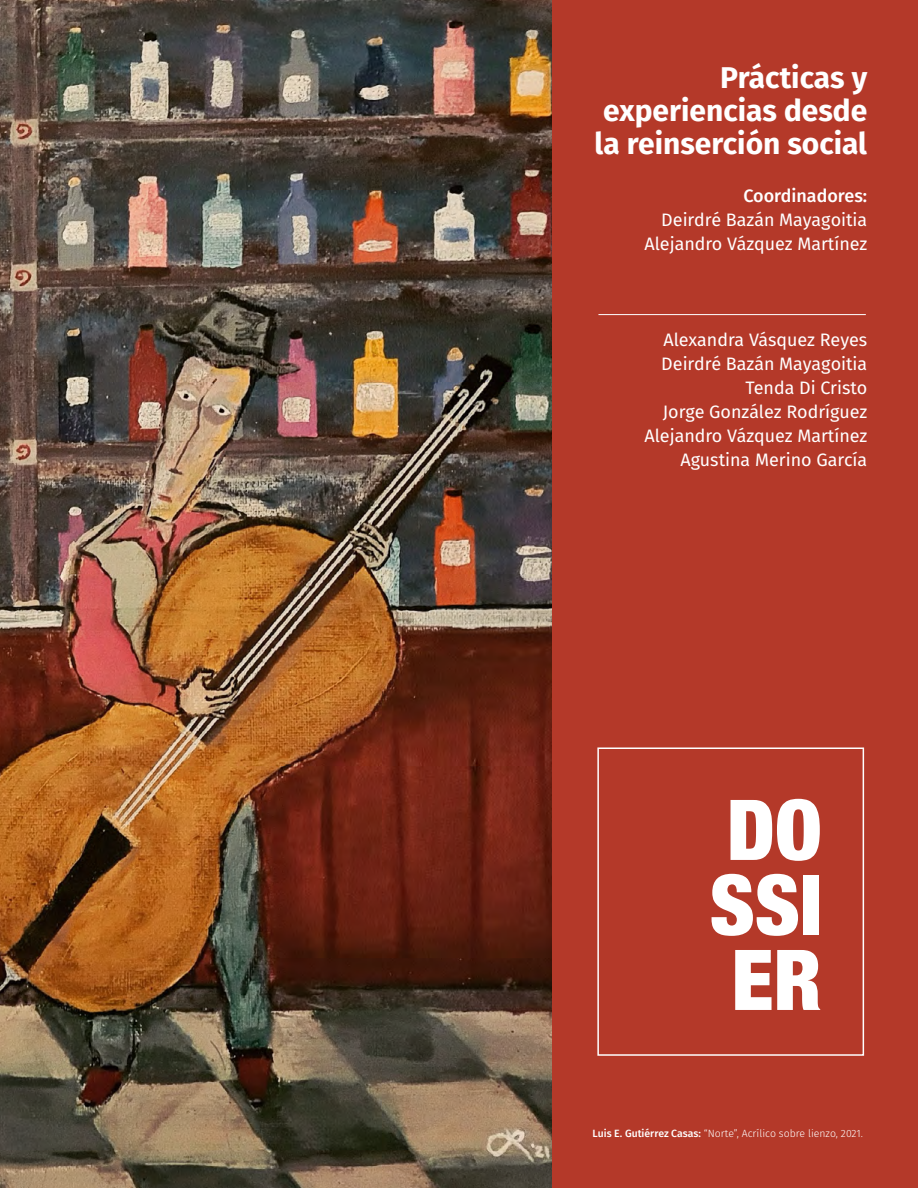
<style>
.page{position:relative;width:918px;height:1188px;background:#fff}
.page>*{position:absolute;margin:0;border:0;box-sizing:border-box;transform-origin:0 0}
.t1{font:900 condensed 84px/75px "Helvetica Neue";color:#fff;text-align:justify}
.t2{font:700 30px/33px "Fira Sans";color:#fff;text-align:justify}
.t3{font:18px/24px "Fira Sans";color:#fff;text-align:right}
.t4{font:500 18px "Fira Sans";color:#fff}
.t5{font:300 10.5px "Fira Sans";color:#fff}
.s1{font-weight:500}
</style>
<div class="page">
<img style="left:1px;top:0;width:552px;height:1188px">
<div style="left:553px;top:0;width:365px;height:1188px;background:#b43929"></div>
<div style="left:597px;top:747px;width:267px;height:309px;border:2px solid #fff"></div>
<hr style="left:598px;top:314px;width:268px;height:1px;background:#fff">
<img style="left:0;top:0;width:1px;height:1188px">
<h2 class="t2" style="left:595px;top:59px;width:274px;text-indent:126px">Prácticas y experiencias desde la reinserción social</h2>
<p class="t4" style="left:743px;top:182px;width:125px">Coordinadores:</p>
<p class="t3" style="left:644px;top:208px;width:224px">Deirdré Bazán Mayagoitia<br>Alejandro Vázquez Martínez</p>
<p class="t3" style="left:644px;top:328px;width:224px">Alexandra Vásquez Reyes<br>Deirdré Bazán Mayagoitia<br>Tenda Di Cristo<br>Jorge González Rodríguez<br>Alejandro Vázquez Martínez<br>Agustina Merino García</p>
<h1 class="t1" style="left:710px;top:788px;width:114px">DO SSI ER</h1>
<p class="t5" style="left:593px;top:1126px;width:272px"><span class="s1">Luis E. Gutiérrez Casas:</span> “Norte”, Acrílico sobre lienzo, 2021.</p>
</div>
